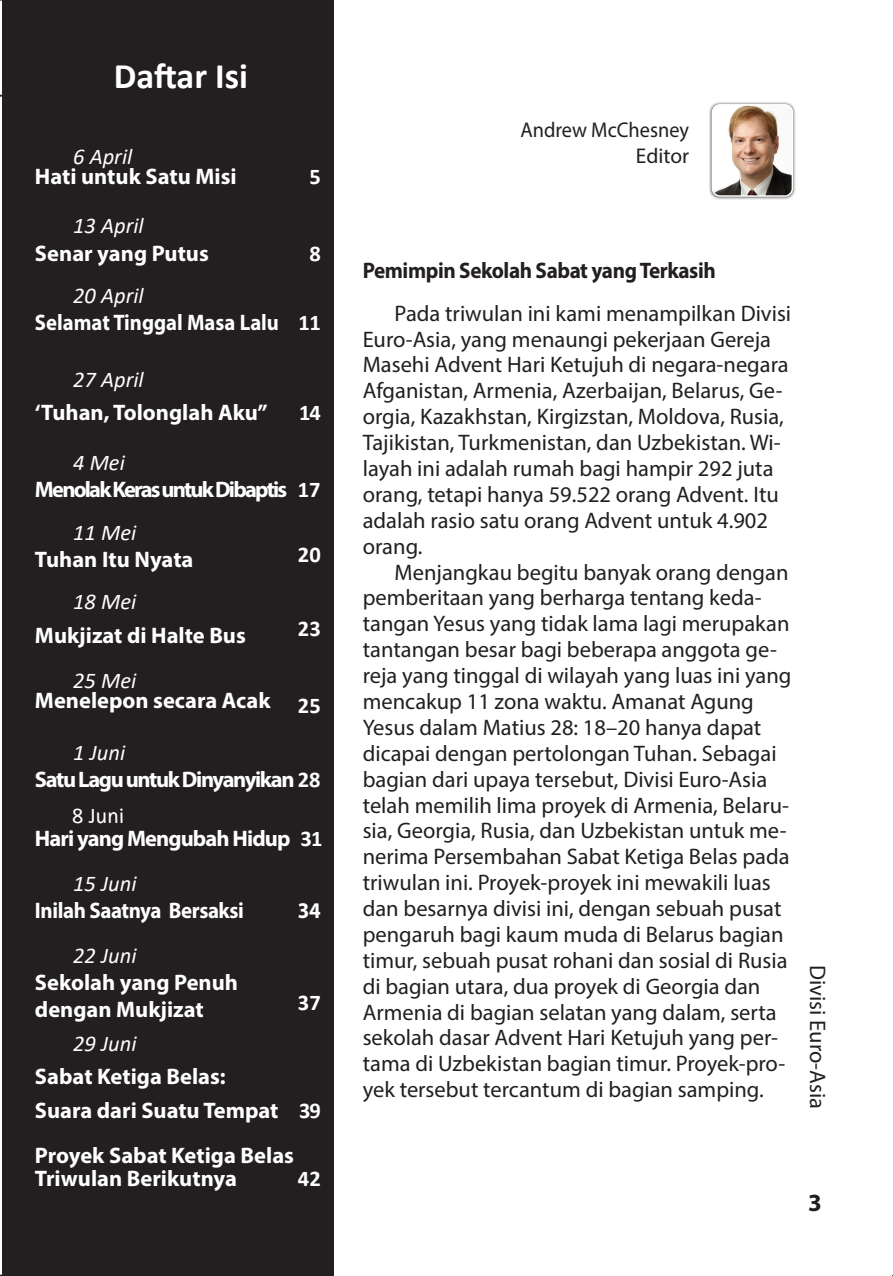
<style>
.page{position:relative;width:893px;height:1276px;background:#fff}
.page>*{position:absolute;margin:0;border:0;box-sizing:border-box;transform-origin:0 0}
.Huruf{font:700 36px "Calibri";color:#fff}
.t1{font:700 24.75px "Myriad Pro";color:#231f20}
.Nas{font:22.5px/25.9px "Myriad Pro";color:#231f20}
.Huruf-2{font:700 22.5px "Myriad Pro";color:#fff}
.Huruf-3{font:italic 22.5px "Calibri";color:#fff}
.t2{font:700 22.5px "Myriad Pro";letter-spacing:-.02em;color:#231f20;scale:.94 1}
.Huruf-4{font:700 22.5px "Myriad Pro";letter-spacing:-.08em;color:#fff}
.Huruf-5{font:700 22.5px "Myriad Pro";letter-spacing:-.06em;color:#fff}
.Huruf-6{font:700 22.5px "Myriad Pro";color:#fff;scale:.92 1}
.Huruf-7{font:700 22.5px "Myriad Pro";letter-spacing:-.04em;color:#fff}
.Huruf-8{font:700 22.5px "Myriad Pro";letter-spacing:-.02em;color:#fff;scale:.93 1}
.Huruf-9{font:700 22.5px "Calibri";color:#fff}
.Huruf-10{font:700 22.5px "Myriad Pro";color:#fff;scale:.93 1}
.Nas-2{font:21.38px "Myriad Pro";color:#231f20;scale:.95 1}
.Nas-3{font:21.38px "Myriad Pro";color:#231f20}
.s1{font-family:"Calibri"}
</style>
<div class="page">
<div style="left:2px;top:0;width:332px;height:1276px;background:#231f20"></div>
<div style="left:709px;top:101px;width:87px;height:98px;background:#231f20;opacity:.75"></div>
<img style="left:712px;top:105px;width:80px;height:91px">
<div style="left:712px;top:104px;width:81px;height:93px;border:1px solid #fff;border-radius:8px"></div>
<p class="Huruf" style="left:114px;top:51px;width:136px">Daftar Isi</p>
<p class="Huruf-3" style="left:73px;top:141px;width:61px">6 April</p>
<p class="Huruf-2" style="left:35px;top:162px;width:203px">Hati untuk Satu Misi</p>
<p class="Huruf-9" style="left:309px;top:161px;width:13px">5</p>
<p class="Huruf-3" style="left:73px;top:210px;width:72px">13 April</p>
<p class="Huruf-2" style="left:35px;top:238px;width:175px">Senar yang Putus</p>
<p class="Huruf-9" style="left:309px;top:237px;width:13px">8</p>
<p class="Huruf-3" style="left:73px;top:280px;width:72px">20 April</p>
<p class="Huruf-6" style="left:35px;top:308px;width:312px">Selamat Tinggal Masa Lalu <span class="s1">11</span></p>
<p class="Huruf-3" style="left:73px;top:363px;width:72px">27 April</p>
<p class="Huruf-2" style="left:35px;top:398px;width:234px">‘Tuhan, Tolonglah Aku”</p>
<p class="Huruf-9" style="left:299px;top:397px;width:23px">14</p>
<p class="Huruf-3" style="left:73px;top:447px;width:53px">4 Mei</p>
<p class="Huruf-4" style="left:35px;top:474px;width:287px">Menolak Keras untuk Dibaptis <span class="s1">17</span></p>
<p class="Huruf-3" style="left:73px;top:516px;width:65px">11 Mei</p>
<p class="Huruf-2" style="left:35px;top:544px;width:160px">Tuhan Itu Nyata</p>
<p class="Huruf-9" style="left:298px;top:539px;width:24px">20</p>
<p class="Huruf-3" style="left:73px;top:586px;width:65px">18 Mei</p>
<p class="Huruf-2" style="left:35px;top:621px;width:212px">Mukjizat di Halte Bus</p>
<p class="Huruf-9" style="left:298px;top:613px;width:24px">23</p>
<p class="Huruf-3" style="left:73px;top:665px;width:65px">25 Mei</p>
<p class="Huruf-2" style="left:35px;top:686px;width:287px">Menelepon secara Acak <span class="s1">25</span></p>
<p class="Huruf-3" style="left:73px;top:737px;width:53px">1 Juni</p>
<p class="Huruf-5" style="left:35px;top:765px;width:287px">Satu Lagu untuk Dinyanyikan <span class="s1">28</span></p>
<p class="Huruf-3" style="left:73px;top:800px;width:60px">8Juni</p>
<p class="Huruf-7" style="left:35px;top:823px;width:289px">Hari yang Mengubah Hidup <span class="s1">31</span></p>
<p class="Huruf-3" style="left:73px;top:867px;width:65px">15 Juni</p>
<p class="Huruf-8" style="left:35px;top:895px;width:226px">Inilah Saatnya Bersaksi</p>
<p class="Huruf-10" style="left:298px;top:895px;width:26px">34</p>
<p class="Huruf-3" style="left:73px;top:939px;width:65px">22 Juni</p>
<p class="Huruf-2" style="left:35px;top:967px;width:205px">Sekolah yang Penuh</p>
<p class="Huruf-2" style="left:35px;top:994px;width:170px">dengan Mukjizat</p>
<p class="Huruf-9" style="left:298px;top:986px;width:24px">37</p>
<p class="Huruf-3" style="left:73px;top:1027px;width:65px">29 Juni</p>
<p class="Huruf-2" style="left:35px;top:1062px;width:192px">Sabat Ketiga Belas:</p>
<p class="Huruf-2" style="left:35px;top:1095px;width:287px">Suara dari Suatu Tempat <span class="s1">39</span></p>
<p class="Huruf-2" style="left:35px;top:1140px;width:260px">Proyek Sabat Ketiga Belas</p>
<p class="Huruf-2" style="left:35px;top:1163px;width:203px">Triwulan Berikutnya</p>
<p class="Huruf-9" style="left:298px;top:1162px;width:24px">42</p>
<p class="Nas-2" style="left:520px;top:117px;width:179px">Andrew McChesney</p>
<p class="Nas-3" style="left:636px;top:143px;width:55px">Editor</p>
<p class="t2" style="left:363px;top:255px;width:377px">Pemimpin Sekolah Sabat yang Terkasih</p>
<p class="Nas" style="left:363px;top:300px;width:430px;text-indent:32px">Pada triwulan ini kami menampilkan Divisi Euro-Asia, yang menaungi pekerjaan Gereja Masehi Advent Hari Ketujuh di negara-negara Afganistan, Armenia, Azerbaijan, Belarus, Ge&shy;orgia, Kazakhstan, Kirgizstan, Moldova, Rusia, Tajikistan, Turkmenistan, dan Uzbekistan. Wi&shy;layah ini adalah rumah bagi hampir 292 juta orang, tetapi hanya 59.522 orang Advent. Itu adalah rasio satu orang Advent untuk 4.902 orang.</p>
<p class="Nas" style="left:363px;top:559px;width:430px;text-indent:32px">Menjangkau begitu banyak orang dengan pemberitaan yang berharga tentang keda&shy;tangan Yesus yang tidak lama lagi merupakan tantangan besar bagi beberapa anggota ge&shy;reja yang tinggal di wilayah yang luas ini yang mencakup 11 zona waktu. Amanat Agung Yesus dalam Matius 28: 18–20 hanya dapat dicapai dengan pertolongan Tuhan. Sebagai bagian dari upaya tersebut, Divisi Euro-Asia telah memilih lima proyek di Armenia, Belaru&shy;sia, Georgia, Rusia, dan Uzbekistan untuk me&shy;nerima Persembahan Sabat Ketiga Belas pada triwulan ini. Proyek-proyek ini mewakili luas dan besarnya divisi ini, dengan sebuah pusat pengaruh bagi kaum muda di Belarus bagian timur, sebuah pusat rohani dan sosial di Rusia di bagian utara, dua proyek di Georgia dan Armenia di bagian selatan yang dalam, serta sekolah dasar Advent Hari Ketujuh yang per&shy;tama di Uzbekistan bagian timur. Proyek-pro&shy;yek tersebut tercantum di bagian samping.</p>
<p class="Nas" style="left:831px;top:965px;width:145px;rotate:90deg">Divisi Euro-Asia</p>
<p class="t1" style="left:808px;top:1186px;width:15px">3</p>
</div>
